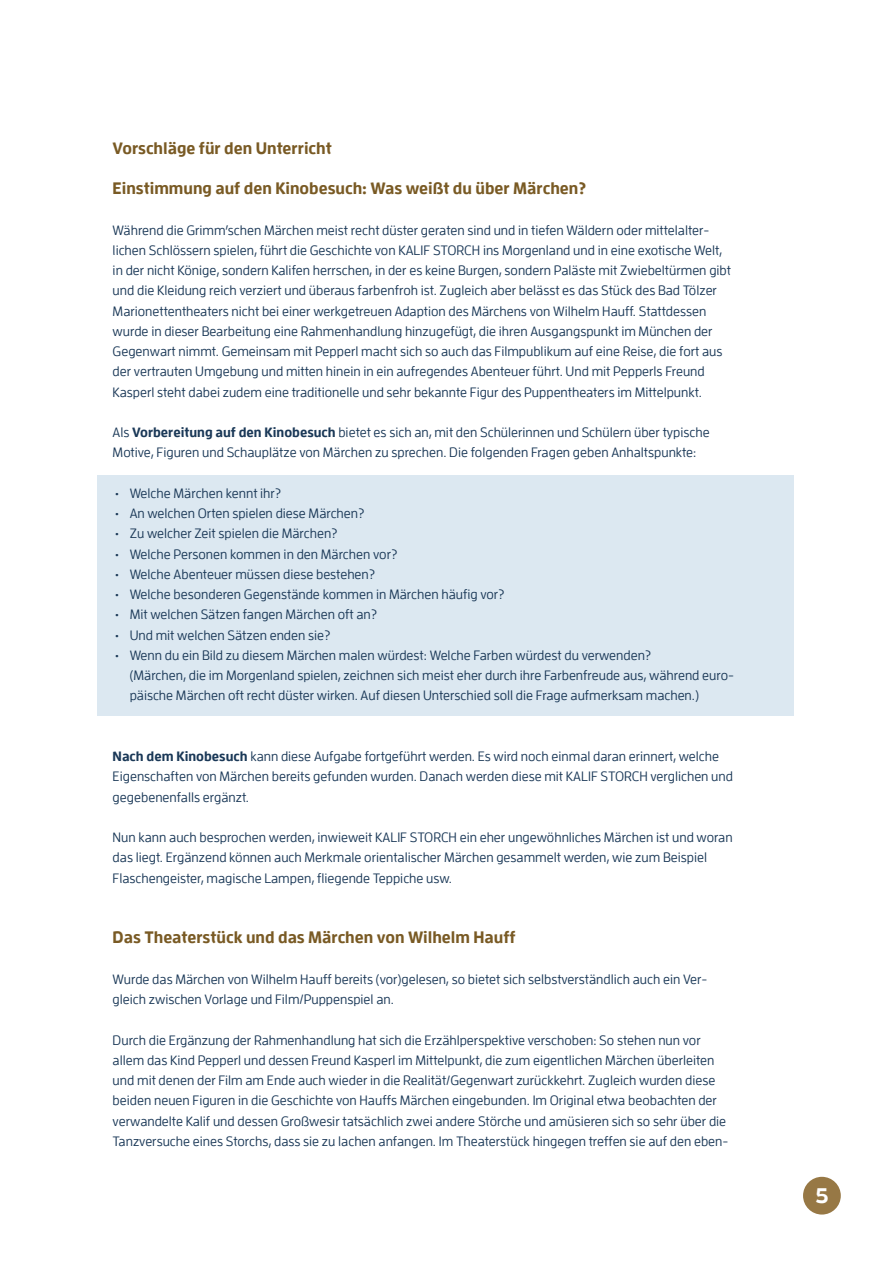
<style>
.page{position:relative;width:893px;height:1263px;background:#fff}
.page>*{position:absolute;margin:0;border:0;box-sizing:border-box;transform-origin:0 0}
.t1{font:700 21px "Enzo Offc";color:#fff}
.t2{font:700 16.5px "Enzo Offc";color:#795a24}
.t3{font:500 13.5px/20.2px "Enzo Offc";color:#1a3857}
.s1{font-weight:700}
</style>
<div class="page">
<div style="left:803px;top:1177px;width:38px;height:38px;background:#977845;border-radius:50%"></div>
<div style="left:98px;top:475px;width:696px;height:240px;background:#dce8f1"></div>
<p class="t2" style="left:113px;top:138px;width:221px">Vorschläge für den Unterricht</p>
<p class="t2" style="left:113px;top:178px;width:475px">Einstimmung auf den Kinobesuch: Was weißt du über Märchen?</p>
<p class="t3" style="left:113px;top:220px;width:620px">Während die Grimm’schen Märchen meist recht düster geraten sind und in tiefen Wäldern oder mittelalter&shy;lichen Schlössern spielen, führt die Geschichte von KALIF STORCH ins Morgenland und in eine exotische Welt, in der nicht Könige, sondern Kalifen herrschen, in der es keine Burgen, sondern Paläste mit Zwiebeltürmen gibt und die Kleidung reich verziert und überaus farbenfroh ist. Zugleich aber belässt es das Stück des Bad Tölzer Marionettentheaters nicht bei einer werkgetreuen Adaption des Märchens von Wilhelm Hauff. Stattdessen wurde in dieser Bearbeitung eine Rahmenhandlung hinzugefügt, die ihren Ausgangspunkt im München der Gegenwart nimmt. Gemeinsam mit Pepperl macht sich so auch das Filmpublikum auf eine Reise, die fort aus der vertrauten Umgebung und mitten hinein in ein aufregendes Abenteuer führt. Und mit Pepperls Freund Kasperl steht dabei zudem eine traditionelle und sehr bekannte Figur des Puppentheaters im Mittelpunkt.</p>
<p class="t3" style="left:113px;top:422px;width:598px">Als <span class="s1">Vorbereitung auf den Kinobesuch</span> bietet es sich an, mit den Schülerinnen und Schülern über typische<br>Motive, Figuren und Schauplätze von Märchen zu sprechen. Die folgenden Fragen geben Anhaltspunkte:</p>
<p class="t3" style="left:113px;top:483px;width:170px">∙ Welche Märchen kennt ihr?</p>
<p class="t3" style="left:113px;top:503px;width:253px">∙ An welchen Orten spielen diese Märchen?</p>
<p class="t3" style="left:113px;top:523px;width:226px">∙ Zu welcher Zeit spielen die Märchen?</p>
<p class="t3" style="left:113px;top:544px;width:286px">∙ Welche Personen kommen in den Märchen vor?</p>
<p class="t3" style="left:113px;top:564px;width:264px">∙ Welche Abenteuer müssen diese bestehen?</p>
<p class="t3" style="left:113px;top:584px;width:393px">∙ Welche besonderen Gegenstände kommen in Märchen häufig vor?</p>
<p class="t3" style="left:113px;top:604px;width:266px">∙ Mit welchen Sätzen fangen Märchen oft an?</p>
<p class="t3" style="left:113px;top:625px;width:219px">∙ Und mit welchen Sätzen enden sie?</p>
<p class="t3" style="left:113px;top:645px;width:540px">∙ Wenn du ein Bild zu diesem Märchen malen würdest: Welche Farben würdest du verwenden?</p>
<p class="t3" style="left:130px;top:665px;width:606px">(Märchen, die im Morgenland spielen, zeichnen sich meist eher durch ihre Farbenfreude aus, während euro-</p>
<p class="t3" style="left:130px;top:685px;width:571px">päische Märchen oft recht düster wirken. Auf diesen Unterschied soll die Frage aufmerksam machen.)</p>
<p class="t3" style="left:113px;top:746px;width:622px"><span class="s1">Nach dem Kinobesuch</span> kann diese Aufgabe fortgeführt werden. Es wird noch einmal daran erinnert, welche<br>Eigenschaften von Märchen bereits gefunden wurden. Danach werden diese mit KALIF STORCH verglichen und gegebenenfalls ergänzt.</p>
<p class="t3" style="left:113px;top:827px;width:621px">Nun kann auch besprochen werden, inwieweit KALIF STORCH ein eher ungewöhnliches Märchen ist und woran das liegt. Ergänzend können auch Merkmale orientalischer Märchen gesammelt werden, wie zum Beispiel<br>Flaschengeister, magische Lampen, fliegende Teppiche usw.</p>
<p class="t2" style="left:113px;top:928px;width:404px">Das Theaterstück und das Märchen von Wilhelm Hauff</p>
<p class="t3" style="left:113px;top:969px;width:596px">Wurde das Märchen von Wilhelm Hauff bereits (vor)gelesen, so bietet sich selbstverständlich auch ein Ver&shy;gleich zwischen Vorlage und Film/Puppenspiel an.</p>
<p class="t3" style="left:113px;top:1030px;width:617px">Durch die Ergänzung der Rahmenhandlung hat sich die Erzählperspektive verschoben: So stehen nun vor allem das Kind Pepperl und dessen Freund Kasperl im Mittelpunkt, die zum eigentlichen Märchen überleiten und mit denen der Film am Ende auch wieder in die Realität/Gegenwart zurückkehrt. Zugleich wurden diese beiden neuen Figuren in die Geschichte von Hauffs Märchen eingebunden. Im Original etwa beobachten der verwandelte Kalif und dessen Großwesir tatsächlich zwei andere Störche und amüsieren sich so sehr über die Tanzversuche eines Storchs, dass sie zu lachen anfangen. Im Theaterstück hingegen treffen sie auf den eben-</p>
<h1 class="t1" style="left:815px;top:1182px;width:16px">5</h1>
</div>
